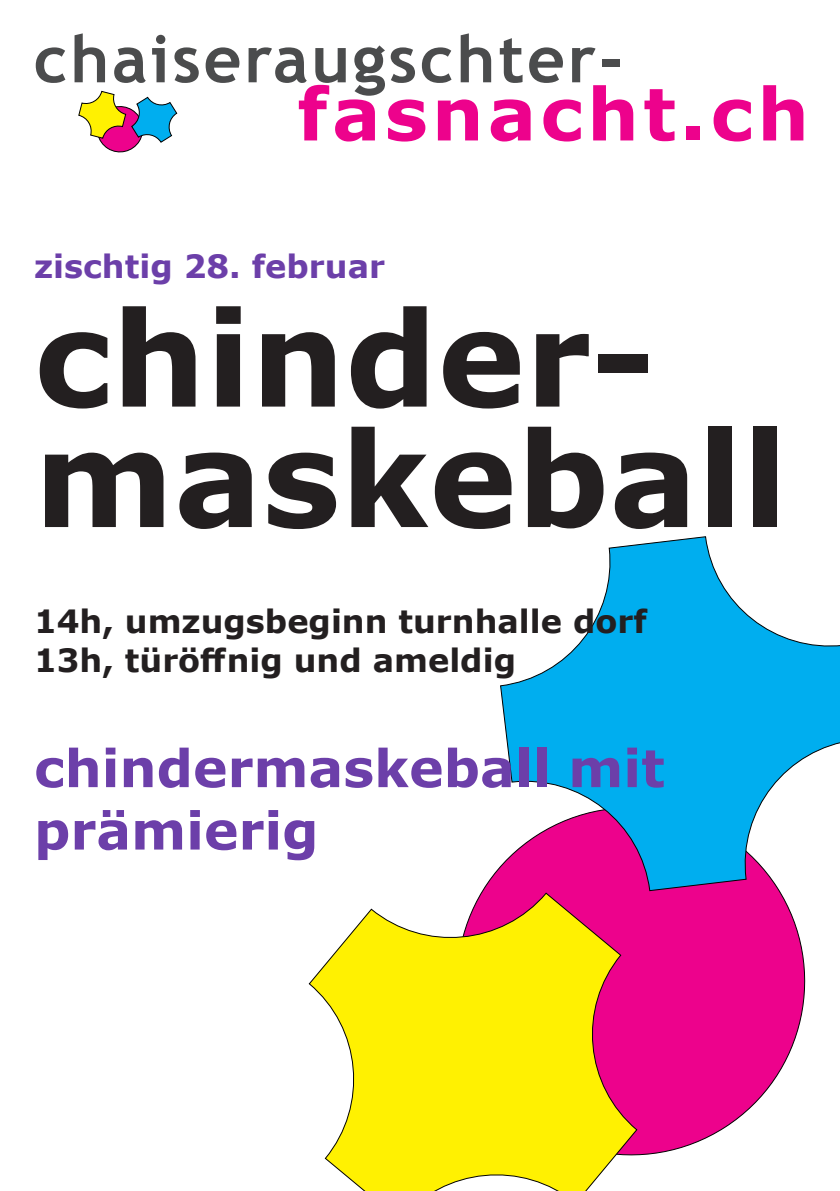
<style>
.page{position:relative;width:840px;height:1191px;background:#fff}
.page>*{position:absolute;margin:0;border:0;box-sizing:border-box;transform-origin:0 0}
.t1{font:700 132px/120.4px "Verdana";color:#231f20}
.t2{font:700 72.8px "Verdana";letter-spacing:.055em;color:#ed028c}
.t3{font:700 65.4px "Trebuchet MS";letter-spacing:.04em;color:#4b4c4d}
.t4{font:700 52px "Verdana";color:#6c3fa9}
.t5{font:700 32px "Verdana";color:#231f20}
.t6{font:700 32px "Verdana";color:#6c3fa9}
</style>
<div class="page">
<svg style="left:481px;top:867px;width:325px;height:289px"></svg>
<svg style="left:499px;top:536px;width:340px;height:355px"></svg>
<svg style="left:308px;top:892px;width:329px;height:299px"></svg>
<svg style="left:79px;top:91px;width:98px;height:62px"></svg>
<p class="t3" style="left:34px;top:18px;width:590px">chaiseraugschter-</p>
<p class="t2" style="left:297px;top:62px;width:513px">fasnacht.ch</p>
<p class="t6" style="left:34px;top:244px;width:352px">zischtig 28. februar</p>
<p class="t1" style="left:34px;top:295px;width:755px">chinder&shy;maskeball</p>
<p class="t5" style="left:34px;top:599px;width:614px">14h, umzugsbeginn turnhalle dorf</p>
<p class="t5" style="left:34px;top:637px;width:483px">13h, türöffnig und ameldig</p>
<p class="t4" style="left:34px;top:731px;width:632px">chindermaskeball mit</p>
<p class="t4" style="left:34px;top:794px;width:286px">prämierig</p>
</div>
